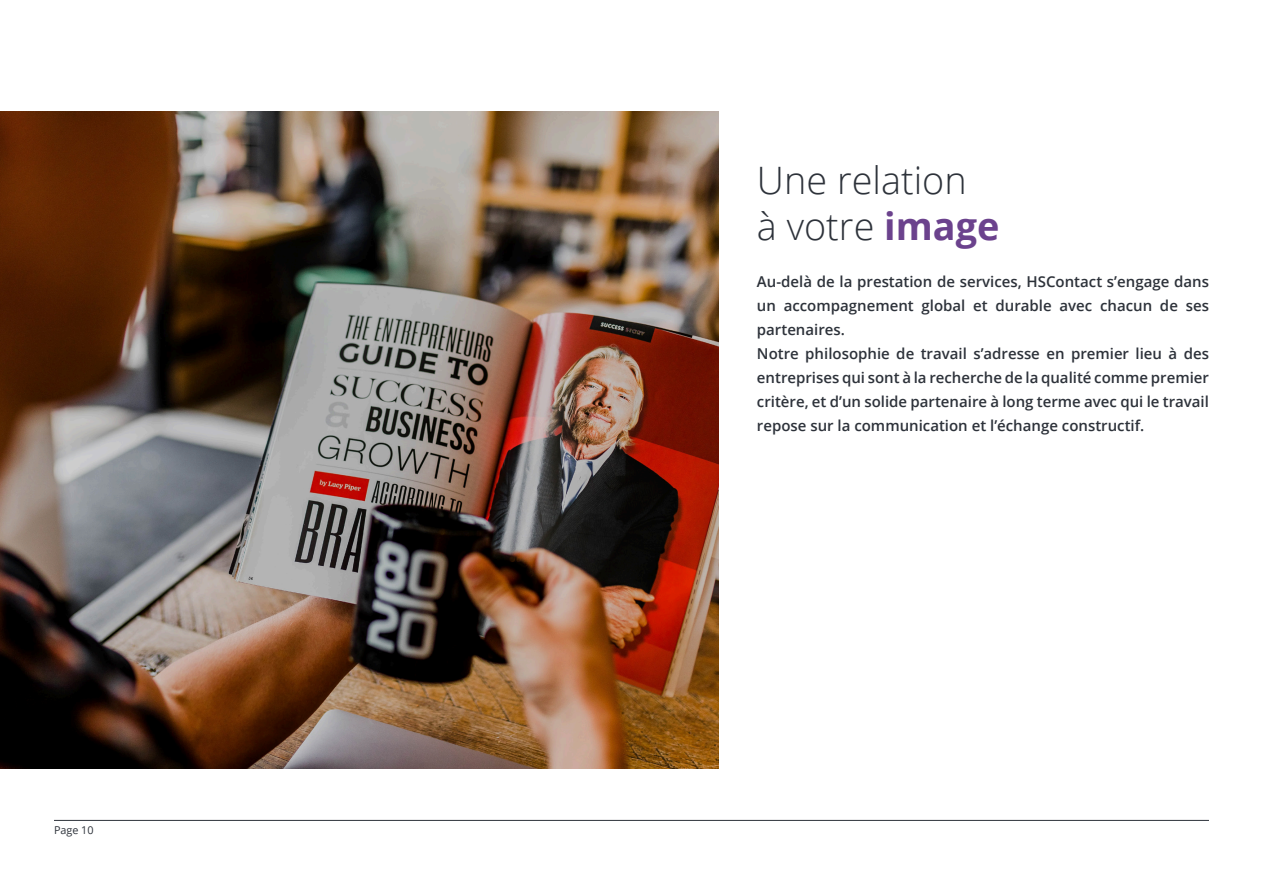
<style>
.page{position:relative;width:1263px;height:893px;background:#fff}
.page>*{position:absolute;margin:0;border:0;box-sizing:border-box;transform-origin:0 0}
.t1{font:300 37.8px "Open Sans";color:#2d323a}
.t2{font:600 15px/24px "Open Sans";color:#2d323a;text-align:justify}
.t3{font:10.8px "Open Sans";color:#2d323a}
.s1{font-weight:700;color:#6b428d}
</style>
<div class="page">
<img style="left:0;top:112px;width:719px;height:657px">
<hr style="left:54px;top:820px;width:1155px;height:1px;background:#2d323a">
<p class="t3" style="left:54px;top:822px;width:41px">Page 10</p>
<p class="t1" style="left:757px;top:154px;width:211px">Une relation</p>
<p class="t1" style="left:757px;top:201px;width:244px">à votre <span class="s1">image</span></p>
<p class="t2" style="left:757px;top:269px;width:454px">Au-delà de la prestation de services, HSContact s’engage dans un accompagnement global et durable avec chacun de ses partenaires.</p>
<p class="t2" style="left:757px;top:341px;width:453px">Notre philosophie de travail s’adresse en premier lieu à des entreprises qui sont à la recherche de la qualité comme premier critère, et d’un solide partenaire à long terme avec qui le travail repose sur la communication et l’échange constructif.</p>
</div>
